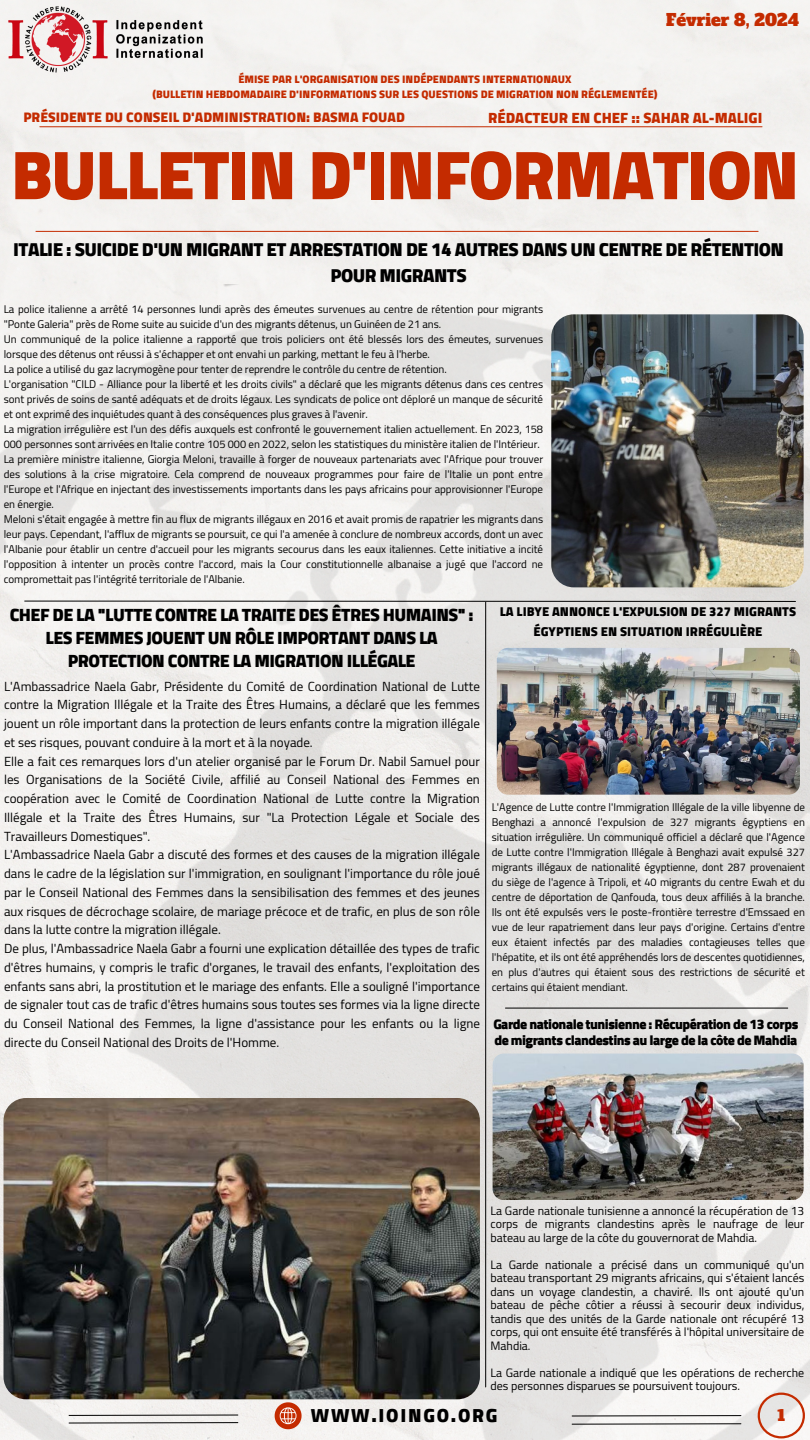
<style>
.page{position:relative;width:810px;height:1440px;background:#fff}
.page>*{position:absolute;margin:0;border:0;box-sizing:border-box;transform-origin:0 0}
.t1{font:900 70px "Cairo";letter-spacing:-.03em;color:#c42b00}
.t2{font:900 19.2px "Cairo";letter-spacing:.09em;color:#000}
.t3{font:900 19px/26.2px "Cairo";letter-spacing:-.03em;color:#000;text-align:center}
.t4{font:900 18px/23.2px "Cairo";letter-spacing:-.03em;color:#000;text-align:center}
.t5{font:16.3px "Alfa Slab One";color:#c42b00}
.t6{font:900 15px "Cairo";color:#c42b00}
.t7{font:15px "Alfa Slab One";color:#c42b00}
.t8{font:900 14px/15.8px "Cairo";letter-spacing:-.04em;color:#000}
.t9{font:900 14px "Cairo";color:#c42b00}
.t10{font:13px/18.8px "Cairo";color:#000;text-align:justify}
.t11{font:900 13px/19.5px "Cairo";color:#000;text-align:center}
.t12{font:12px/13.5px "Cairo";color:#000;text-align:justify}
.t13{font:11px/15px "Cairo";letter-spacing:-.005em;color:#000;text-align:justify}
.t14{font:900 11px "Cairo";color:#c42b00}
</style>
<div class="page">
<img style="left:0;top:284px;width:810px;height:1156px">
<svg style="left:24px;top:600px;width:772px;height:2px;background:#747473"></svg>
<hr style="left:485px;top:602px;width:1px;height:785px;background:#000">
<img style="left:497px;top:648px;width:303px;height:147px">
<img style="left:493px;top:1054px;width:311px;height:146px;border-radius:11px">
<hr style="left:505px;top:1008px;width:283px;height:1px;background:#000">
<svg style="left:68px;top:1414px;width:171px;height:2px"></svg>
<svg style="left:275px;top:1402px;width:27px;height:27px"></svg>
<svg style="left:68px;top:1422px;width:171px;height:2px"></svg>
<svg style="left:571px;top:1415px;width:171px;height:2px"></svg>
<svg style="left:571px;top:1423px;width:171px;height:2px"></svg>
<svg style="left:758px;top:1393px;width:47px;height:45px"></svg>
<hr style="left:40px;top:126px;width:722px;height:1px;background:#c42b00">
<hr style="left:36px;top:231px;width:722px;height:1px;background:#c42b00">
<img style="left:0;top:0;width:212px;height:77px">
<img style="left:3px;top:1098px;width:477px;height:301px;border-radius:22px">
<img style="left:551px;top:314px;width:252px;height:273px;border-radius:22px">
<p class="t5" style="left:666px;top:9px;width:134px">Février 8, 2024</p>
<p class="t14" style="left:238px;top:72px;width:335px">ÉMISE PAR L'ORGANISATION DES INDÉPENDANTS INTERNATIONAUX</p>
<p class="t14" style="left:152px;top:87px;width:507px">(BULLETIN HEBDOMADAIRE D'INFORMATIONS SUR LES QUESTIONS DE MIGRATION NON RÉGLEMENTÉE)</p>
<h6 class="t9" style="left:23px;top:109px;width:383px">PRÉSIDENTE DU CONSEIL D'ADMINISTRATION: BASMA FOUAD</h6>
<p class="t6" style="left:488px;top:109px;width:276px">RÉDACTEUR EN CHEF :: SAHAR AL-MALIGI</p>
<p class="t1" style="left:11px;top:134px;width:790px">BULLETIN D'INFORMATION</p>
<h3 class="t3" style="left:13px;top:236px;width:772px">ITALIE : SUICIDE D'UN MIGRANT ET ARRESTATION DE 14 AUTRES DANS UN CENTRE DE RÉTENTION<br>POUR MIGRANTS</h3>
<p class="t13" style="left:4px;top:302px;width:541px">La police italienne a arrêté 14 personnes lundi après des émeutes survenues au centre de rétention pour migrants "Ponte Galeria" près de Rome suite au suicide d'un des migrants détenus, un Guinéen de 21 ans.</p>
<p class="t13" style="left:4px;top:332px;width:541px">Un communiqué de la police italienne a rapporté que trois policiers ont été blessés lors des émeutes, survenues lorsque des détenus ont réussi à s'échapper et ont envahi un parking, mettant le feu à l'herbe.</p>
<p class="t13" style="left:4px;top:362px;width:444px">La police a utilisé du gaz lacrymogène pour tenter de reprendre le contrôle du centre de rétention.</p>
<p class="t13" style="left:4px;top:377px;width:541px">L'organisation "CILD - Alliance pour la liberté et les droits civils" a déclaré que les migrants détenus dans ces centres sont privés de soins de santé adéquats et de droits légaux. Les syndicats de police ont déploré un manque de sécurité et ont exprimé des inquiétudes quant à des conséquences plus graves à l'avenir.</p>
<p class="t13" style="left:4px;top:422px;width:541px">La migration irrégulière est l'un des défis auxquels est confronté le gouvernement italien actuellement. En 2023, 158<br>000 personnes sont arrivées en Italie contre 105 000 en 2022, selon les statistiques du ministère italien de l'Intérieur.</p>
<p class="t13" style="left:4px;top:452px;width:541px">La première ministre italienne, Giorgia Meloni, travaille à forger de nouveaux partenariats avec l'Afrique pour trouver des solutions à la crise migratoire. Cela comprend de nouveaux programmes pour faire de l'Italie un pont entre l'Europe et l'Afrique en injectant des investissements importants dans les pays africains pour approvisionner l'Europe en énergie.</p>
<p class="t13" style="left:4px;top:512px;width:541px">Meloni s'était engagée à mettre fin au flux de migrants illégaux en 2016 et avait promis de rapatrier les migrants dans leur pays. Cependant, l'afflux de migrants se poursuit, ce qui l'a amenée à conclure de nombreux accords, dont un avec l'Albanie pour établir un centre d'accueil pour les migrants secourus dans les eaux italiennes. Cette initiative a incité l'opposition à intenter un procès contre l'accord, mais la Cour constitutionnelle albanaise a jugé que l'accord ne compromettait pas l'intégrité territoriale de l'Albanie.</p>
<h3 class="t4" style="left:10px;top:603px;width:465px">CHEF DE LA "LUTTE CONTRE LA TRAITE DES ÊTRES HUMAINS" :<br>LES FEMMES JOUENT UN RÔLE IMPORTANT DANS LA<br>PROTECTION CONTRE LA MIGRATION ILLÉGALE</h3>
<p class="t10" style="left:4px;top:677px;width:477px">L'Ambassadrice Naela Gabr, Présidente du Comité de Coordination National de Lutte contre la Migration Illégale et la Traite des Êtres Humains, a déclaré que les femmes jouent un rôle important dans la protection de leurs enfants contre la migration illégale et ses risques, pouvant conduire à la mort et à la noyade.</p>
<p class="t10" style="left:4px;top:752px;width:477px">Elle a fait ces remarques lors d'un atelier organisé par le Forum Dr. Nabil Samuel pour les Organisations de la Société Civile, affilié au Conseil National des Femmes en coopération avec le Comité de Coordination National de Lutte contre la Migration Illégale et la Traite des Êtres Humains, sur "La Protection Légale et Sociale des Travailleurs Domestiques".</p>
<p class="t10" style="left:4px;top:845px;width:477px">L'Ambassadrice Naela Gabr a discuté des formes et des causes de la migration illégale dans le cadre de la législation sur l'immigration, en soulignant l'importance du rôle joué par le Conseil National des Femmes dans la sensibilisation des femmes et des jeunes aux risques de décrochage scolaire, de mariage précoce et de trafic, en plus de son rôle dans la lutte contre la migration illégale.</p>
<p class="t10" style="left:4px;top:939px;width:477px">De plus, l'Ambassadrice Naela Gabr a fourni une explication détaillée des types de trafic d'êtres humains, y compris le trafic d'organes, le travail des enfants, l'exploitation des enfants sans abri, la prostitution et le mariage des enfants. Elle a souligné l'importance de signaler tout cas de trafic d'êtres humains sous toutes ses formes via la ligne directe du Conseil National des Femmes, la ligne d'assistance pour les enfants ou la ligne directe du Conseil National des Droits de l'Homme.</p>
<p class="t11" style="left:500px;top:602px;width:298px">LA LIBYE ANNONCE L'EXPULSION DE 327 MIGRANTS<br>ÉGYPTIENS EN SITUATION IRRÉGULIÈRE</p>
<p class="t13" style="left:492px;top:800px;width:315px">L'Agence de Lutte contre l'Immigration Illégale de la ville libyenne de Benghazi a annoncé l'expulsion de 327 migrants égyptiens en situation irrégulière. Un communiqué officiel a déclaré que l'Agence de Lutte contre l'Immigration Illégale à Benghazi avait expulsé 327 migrants illégaux de nationalité égyptienne, dont 287 provenaient du siège de l'agence à Tripoli, et 40 migrants du centre Ewah et du centre de déportation de Qanfouda, tous deux affiliés à la branche.<br>Ils ont été expulsés vers le poste-frontière terrestre d'Emssaed en vue de leur rapatriement dans leur pays d'origine. Certains d'entre eux étaient infectés par des maladies contagieuses telles que l'hépatite, et ils ont été appréhendés lors de descentes quotidiennes, en plus d'autres qui étaient sous des restrictions de sécurité et certains qui étaient mendiant.</p>
<p class="t8" style="left:493px;top:1017px;width:307px">Garde nationale tunisienne : Récupération de 13 corps de migrants clandestins au large de la côte de Mahdia</p>
<h5 class="t12" style="left:490px;top:1204px;width:315px">La Garde nationale tunisienne a annoncé la récupération de 13 corps de migrants clandestins après le naufrage de leur bateau au large de la côte du gouvernorat de Mahdia.</h5>
<h3 class="t12" style="left:490px;top:1258px;width:315px">La Garde nationale a précisé dans un communiqué qu'un bateau transportant 29 migrants africains, qui s'étaient lancés dans un voyage clandestin, a chaviré. Ils ont ajouté qu'un bateau de pêche côtier a réussi à secourir deux individus, tandis que des unités de la Garde nationale ont récupéré 13 corps, qui ont ensuite été transférés à l'hôpital universitaire de Mahdia.</h3>
<h1 class="t12" style="left:490px;top:1366px;width:315px">La Garde nationale a indiqué que les opérations de recherche des personnes disparues se poursuivent toujours.</h1>
<h4 class="t2" style="left:311px;top:1404px;width:188px">WWW.IOINGO.ORG</h4>
<h3 class="t7" style="left:777px;top:1406px;width:9px">1</h3>
</div>
